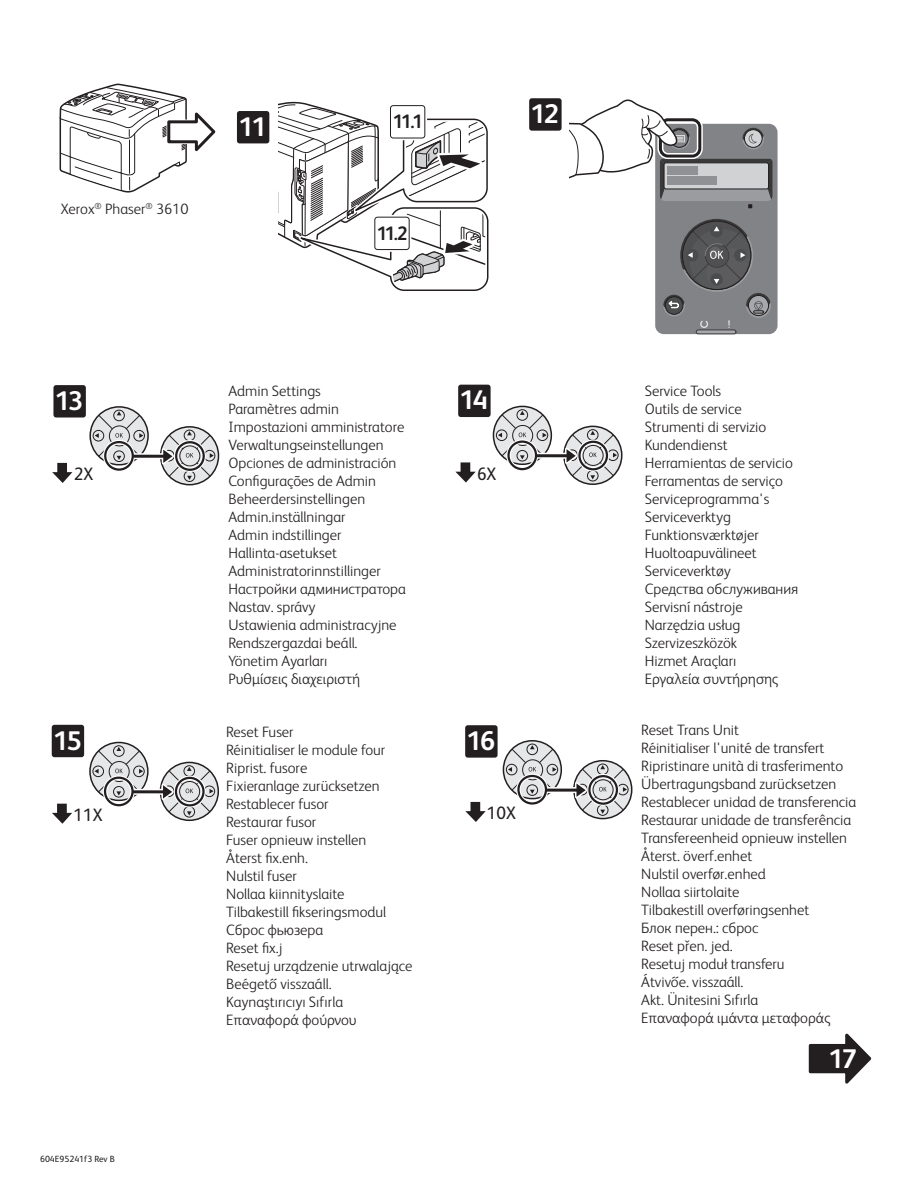
<style>
.page{position:relative;width:918px;height:1188px;background:#fff}
.page>*{position:absolute;margin:0;border:0;box-sizing:border-box;transform-origin:0 0}
.t1{font:700 27px "Xerox Sans";letter-spacing:-.07em;color:#fff}
.t2{font:700 19.5px "Xerox Sans";color:#231f20;scale:.95 1}
.t3{font:18px "Xerox Sans";color:#231f20}
.t4{font:300 15px/18px "Xerox Sans";color:#231f20}
.t5{font:9px "Xerox Sans";color:#231f20}
</style>
<div class="page">
<svg style="left:808px;top:1033px;width:64px;height:51px"></svg>
<div style="left:53px;top:385px;width:33px;height:33px;background:#231f20;border-radius:3px"></div>
<div style="left:655px;top:124px;width:123px;height:210px;background:#818386;border-radius:9px"></div>
<svg style="left:696px;top:330px;width:40px;height:4px"></svg>
<div style="left:746px;top:293px;width:25px;height:25px;background:#9a9c9f;border-radius:50%"></div>
<svg style="left:663px;top:219px;width:107px;height:109px"></svg>
<svg style="left:569px;top:99px;width:203px;height:109px"></svg>
<svg style="left:161px;top:427px;width:58px;height:58px"></svg>
<div style="left:160px;top:426px;width:59px;height:59px;border:2px solid #231f20;border-radius:50%"></div>
<div style="left:204px;top:450px;width:11px;height:11px;border:1px solid #231f20;border-radius:50%"></div>
<div style="left:184px;top:430px;width:11px;height:11px;border:1px solid #231f20;border-radius:50%"></div>
<div style="left:184px;top:471px;width:11px;height:11px;border:1px solid #231f20;border-radius:50%"></div>
<svg style="left:90px;top:407px;width:58px;height:58px"></svg>
<div style="left:89px;top:406px;width:60px;height:59px;border:2px solid #231f20;border-radius:50%"></div>
<div style="left:133px;top:430px;width:12px;height:11px;border:1px solid #231f20;border-radius:50%"></div>
<div style="left:113px;top:410px;width:12px;height:11px;border:1px solid #231f20;border-radius:50%"></div>
<div style="left:93px;top:430px;width:11px;height:11px;border:1px solid #231f20;border-radius:50%"></div>
<div style="left:113px;top:451px;width:12px;height:11px;border:1px solid #231f20;border-radius:50%"></div>
<svg style="left:95px;top:411px;width:48px;height:49px;background:#c8c8ca"></svg>
<svg style="left:52px;top:463px;width:20px;height:20px"></svg>
<div style="left:103px;top:440px;width:32px;height:32px;border:4px solid #fff;border-radius:50%"></div>
<div style="left:104px;top:441px;width:30px;height:30px;border:2px solid #231f20;border-radius:50%"></div>
<div style="left:135px;top:453px;width:32px;height:6px;background:#c1c0c0"></div>
<svg style="left:159px;top:431px;width:55px;height:49px"></svg>
<hr style="left:133px;top:455px;width:34px;height:3px;background:#231f20">
<div style="left:458px;top:385px;width:33px;height:32px;background:#231f20;border-radius:3px"></div>
<svg style="left:564px;top:426px;width:58px;height:58px"></svg>
<div style="left:563px;top:426px;width:60px;height:59px;border:2px solid #231f20;border-radius:50%"></div>
<div style="left:607px;top:450px;width:12px;height:11px;border:1px solid #231f20;border-radius:50%"></div>
<div style="left:587px;top:429px;width:11px;height:12px;border:1px solid #231f20;border-radius:50%"></div>
<div style="left:587px;top:470px;width:11px;height:11px;border:1px solid #231f20;border-radius:50%"></div>
<svg style="left:493px;top:406px;width:58px;height:58px"></svg>
<div style="left:493px;top:406px;width:59px;height:59px;border:2px solid #231f20;border-radius:50%"></div>
<div style="left:537px;top:430px;width:11px;height:11px;border:1px solid #231f20;border-radius:50%"></div>
<div style="left:517px;top:409px;width:11px;height:12px;border:1px solid #231f20;border-radius:50%"></div>
<div style="left:496px;top:430px;width:11px;height:11px;border:1px solid #231f20;border-radius:50%"></div>
<div style="left:517px;top:450px;width:11px;height:11px;border:1px solid #231f20;border-radius:50%"></div>
<svg style="left:498px;top:411px;width:49px;height:48px;background:#c8c8ca"></svg>
<svg style="left:455px;top:462px;width:21px;height:21px"></svg>
<div style="left:506px;top:439px;width:32px;height:32px;border:4px solid #fff;border-radius:50%"></div>
<div style="left:507px;top:440px;width:30px;height:30px;border:2px solid #231f20;border-radius:50%"></div>
<div style="left:538px;top:453px;width:32px;height:6px;background:#c6c5c6"></div>
<svg style="left:562px;top:431px;width:55px;height:48px"></svg>
<hr style="left:536px;top:454px;width:34px;height:3px;background:#231f20">
<div style="left:52px;top:725px;width:32px;height:32px;background:#231f20;border-radius:3px"></div>
<svg style="left:160px;top:762px;width:58px;height:58px"></svg>
<div style="left:160px;top:762px;width:59px;height:59px;border:2px solid #231f20;border-radius:50%"></div>
<div style="left:204px;top:786px;width:11px;height:11px;border:1px solid #231f20;border-radius:50%"></div>
<div style="left:184px;top:765px;width:11px;height:12px;border:1px solid #231f20;border-radius:50%"></div>
<div style="left:184px;top:806px;width:11px;height:11px;border:1px solid #231f20;border-radius:50%"></div>
<svg style="left:90px;top:742px;width:58px;height:58px"></svg>
<div style="left:89px;top:742px;width:60px;height:59px;border:2px solid #231f20;border-radius:50%"></div>
<div style="left:133px;top:766px;width:12px;height:11px;border:1px solid #231f20;border-radius:50%"></div>
<div style="left:113px;top:745px;width:12px;height:12px;border:1px solid #231f20;border-radius:50%"></div>
<div style="left:93px;top:766px;width:11px;height:11px;border:1px solid #231f20;border-radius:50%"></div>
<div style="left:113px;top:786px;width:12px;height:12px;border:1px solid #231f20;border-radius:50%"></div>
<svg style="left:94px;top:747px;width:49px;height:49px;background:#c8c8ca"></svg>
<svg style="left:52px;top:804px;width:20px;height:20px"></svg>
<div style="left:103px;top:775px;width:32px;height:32px;border:4px solid #fff;border-radius:50%"></div>
<div style="left:104px;top:777px;width:30px;height:29px;border:2px solid #231f20;border-radius:50%"></div>
<div style="left:135px;top:789px;width:32px;height:6px;background:#b6b5b5"></div>
<svg style="left:159px;top:767px;width:55px;height:48px;background:#bebebf"></svg>
<hr style="left:133px;top:790px;width:33px;height:3px;background:#231f20">
<div style="left:237px;top:111px;width:32px;height:32px;background:#231f20;border-radius:3px"></div>
<div style="left:465px;top:725px;width:33px;height:33px;background:#231f20;border-radius:3px"></div>
<svg style="left:574px;top:761px;width:58px;height:58px"></svg>
<div style="left:573px;top:760px;width:59px;height:59px;border:2px solid #231f20;border-radius:50%"></div>
<div style="left:617px;top:784px;width:11px;height:11px;border:1px solid #231f20;border-radius:50%"></div>
<div style="left:597px;top:764px;width:11px;height:11px;border:1px solid #231f20;border-radius:50%"></div>
<div style="left:597px;top:804px;width:11px;height:12px;border:1px solid #231f20;border-radius:50%"></div>
<svg style="left:503px;top:741px;width:58px;height:58px"></svg>
<div style="left:503px;top:740px;width:59px;height:59px;border:2px solid #231f20;border-radius:50%"></div>
<div style="left:547px;top:764px;width:11px;height:11px;border:1px solid #231f20;border-radius:50%"></div>
<div style="left:527px;top:744px;width:11px;height:11px;border:1px solid #231f20;border-radius:50%"></div>
<div style="left:506px;top:764px;width:11px;height:11px;border:1px solid #231f20;border-radius:50%"></div>
<div style="left:527px;top:784px;width:11px;height:12px;border:1px solid #231f20;border-radius:50%"></div>
<svg style="left:508px;top:745px;width:49px;height:49px;background:#c8c8ca"></svg>
<svg style="left:465px;top:802px;width:21px;height:20px"></svg>
<div style="left:516px;top:774px;width:32px;height:32px;border:4px solid #fff;border-radius:50%"></div>
<div style="left:517px;top:775px;width:30px;height:30px;border:2px solid #231f20;border-radius:50%"></div>
<div style="left:548px;top:787px;width:32px;height:6px;background:#a7a6a6"></div>
<svg style="left:572px;top:765px;width:55px;height:49px"></svg>
<hr style="left:546px;top:789px;width:34px;height:3px;background:#231f20">
<svg style="left:279px;top:101px;width:210px;height:190px"></svg>
<div style="left:388px;top:103px;width:39px;height:37px;border:4px solid #fff;border-radius:3px"></div>
<div style="left:390px;top:106px;width:35px;height:32px;background:#fff;border-radius:3px"></div>
<div style="left:390px;top:105px;width:35px;height:33px;border:1px solid #231f20;border-radius:3px"></div>
<div style="left:373px;top:215px;width:38px;height:37px;border:4px solid #fff;border-radius:3px"></div>
<div style="left:375px;top:217px;width:34px;height:33px;background:#fff;border-radius:3px"></div>
<div style="left:374px;top:217px;width:36px;height:33px;border:1px solid #231f20;border-radius:3px"></div>
<div style="left:529px;top:98px;width:33px;height:33px;background:#231f20;border-radius:3px"></div>
<svg style="left:59px;top:83px;width:157px;height:109px"></svg>
<p class="t4" style="left:61px;top:199px;width:129px">Xerox<sup>®</sup> Phaser<sup>®</sup> 3610</p>
<h1 class="t1" style="left:239px;top:108px;width:29px">11</h1>
<h2 class="t2" style="left:393px;top:108px;width:33px">11.1</h2>
<h2 class="t2" style="left:377px;top:220px;width:34px">11.2</h2>
<h1 class="t1" style="left:531px;top:95px;width:30px">12</h1>
<h1 class="t1" style="left:55px;top:382px;width:30px">13</h1>
<p class="t3" style="left:74px;top:462px;width:21px">2X</p>
<p class="t4" style="left:229px;top:381px;width:179px">Admin Settings<br>Paramètres admin<br>Impostazioni amministratore<br>Verwaltungseinstellungen<br>Opciones de administración<br>Configurações de Admin<br>Beheerdersinstellingen<br>Admin.inställningar<br>Admin indstillinger<br>Hallinta-asetukset<br>Administratorinnstillinger<br>Настройки администратора<br>Nastav. správy<br>Ustawienia administracyjne<br>Rendszergazdai beáll.<br>Yönetim Ayarları<br>Ρυθµίσεις διαχειριστή</p>
<h1 class="t1" style="left:460px;top:382px;width:30px">14</h1>
<p class="t3" style="left:477px;top:462px;width:21px">6X</p>
<h1 class="t1" style="left:53px;top:722px;width:30px">15</h1>
<p class="t3" style="left:74px;top:803px;width:31px">11X</p>
<p class="t4" style="left:226px;top:722px;width:188px">Reset Fuser<br>Réinitialiser le module four<br>Riprist. fusore<br>Fixieranlage zurücksetzen<br>Restablecer fusor<br>Restaurar fusor<br>Fuser opnieuw instellen<br>Återst fix.enh.<br>Nulstil fuser<br>Nollaa kiinnityslaite<br>Tilbakestill fikseringsmodul<br>Сброс фьюзера<br>Reset fix.j<br>Resetuj urządzenie utrwalające<br>Beégető visszaáll.<br>Kaynaştırıcıyı Sıfırla<br>Επαναφορά φούρνου</p>
<h1 class="t1" style="left:466px;top:722px;width:30px">16</h1>
<p class="t3" style="left:487px;top:801px;width:31px">10X</p>
<p class="t5" style="left:40px;top:1153px;width:76px">604E95241f3 Rev B</p>
<p class="t4" style="left:645px;top:381px;width:155px">Service Tools<br>Outils de service<br>Strumenti di servizio<br>Kundendienst<br>Herramientas de servicio<br>Ferramentas de serviço<br>Serviceprogramma's<br>Serviceverktyg<br>Funktionsværktøjer<br>Huoltoapuvälineet<br>Serviceverktøy<br>Средства обслуживания<br>Servisní nástroje<br>Narzędzia usług<br>Szervizeszközök<br>Hizmet Araçları<br>Εργαλεία συντήρησης</p>
<p class="t4" style="left:641px;top:720px;width:217px">Reset Trans Unit<br>Réinitialiser l'unité de transfert<br>Ripristinare unità di trasferimento<br>Übertragungsband zurücksetzen<br>Restablecer unidad de transferencia<br>Restaurar unidade de transferência<br>Transfereenheid opnieuw instellen<br>Återst. överf.enhet<br>Nulstil overfør.enhed<br>Nollaa siirtolaite<br>Tilbakestill overføringsenhet<br>Блок перен.: сброс<br>Reset přen. jed.<br>Resetuj moduł transferu<br>Átvivőe. visszaáll.<br>Akt. Ünitesini Sıfırla<br>Επαναφορά ιµάντα µεταφοράς</p>
<h1 class="t1" style="left:829px;top:1040px;width:30px">17</h1>
</div>
